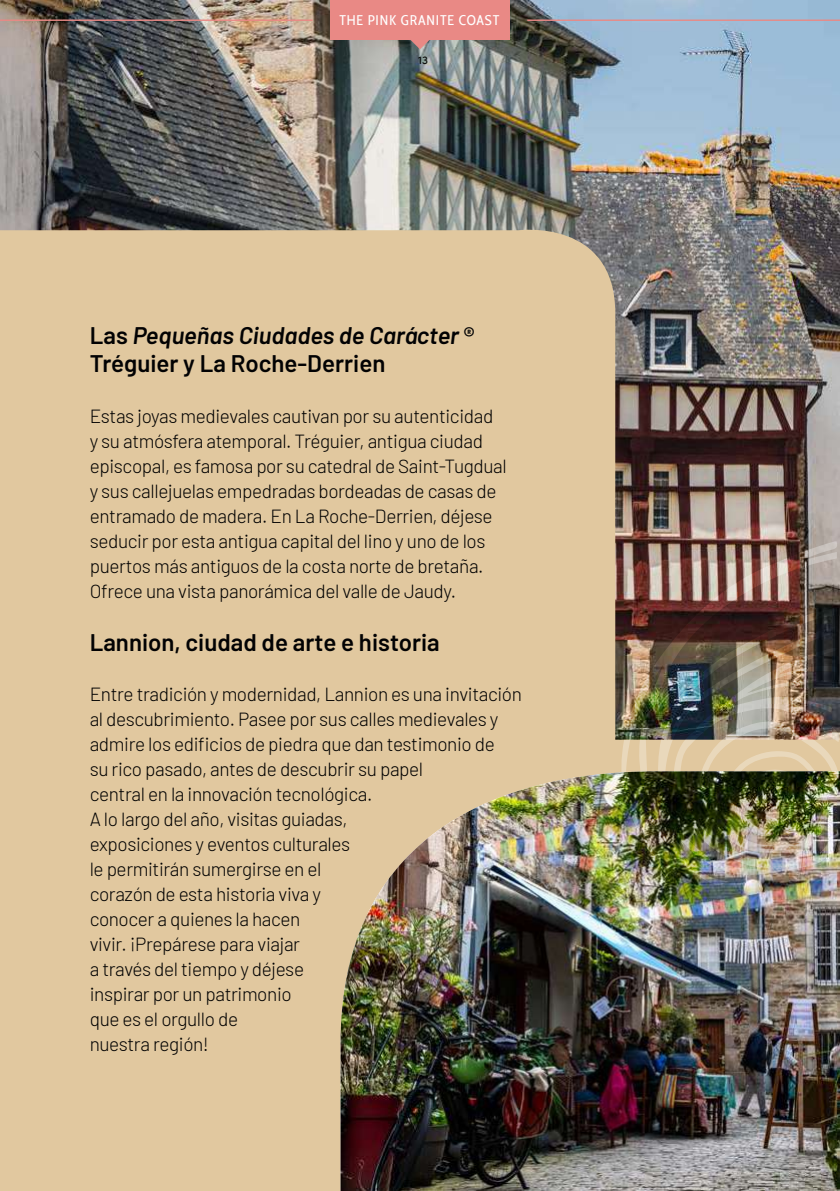
<style>
.page{position:relative;width:840px;height:1191px;background:#fff}
.page>*{position:absolute;margin:0;border:0;box-sizing:border-box;transform-origin:0 0}
.t1{font:600 24px/28px "Barlow";color:#020203}
.t2{font:300 19px/25px "Barlow";letter-spacing:-.02em;color:#000}
.t3{font:14px "Cabin Condensed";letter-spacing:.06em;color:#fff}
.t4{font:11.2px "Sofia Pro";color:#000}
.s1{font-style:italic}
</style>
<div class="page">
<div style="left:0;top:0;width:839px;height:1191px;background:#e1c89f"></div>
<img style="left:340px;top:772px;width:499px;height:419px">
<img style="left:0;top:0;width:839px;height:739px">
<img style="left:619px;top:541px;width:218px;height:345px">
<div style="left:330px;top:0;width:179px;height:39px;background:#e98985"></div>
<hr style="left:527px;top:20px;width:312px;height:1px;background:#e98985">
<hr style="left:0;top:20px;width:312px;height:1px;background:#e98985">
<svg style="left:408px;top:39px;width:23px;height:10px"></svg>
<p class="t3" style="left:339px;top:9px;width:161px">THE PINK GRANITE COAST</p>
<p class="t4" style="left:418px;top:52px;width:11px">13</p>
<p class="t1" style="left:90px;top:320px;width:386px">Las <span class="s1">Pequeñas Ciudades de Carácter</span> ®<br>Tréguier y La Roche-Derrien</p>
<p class="t2" style="left:90px;top:402px;width:418px">Estas joyas medievales cautivan por su autenticidad<br>y su atmósfera atemporal. Tréguier, antigua ciudad episcopal, es famosa por su catedral de Saint-Tugdual y sus callejuelas empedradas bordeadas de casas de entramado de madera. En La Roche-Derrien, déjese seducir por esta antigua capital del lino y uno de los puertos más antiguos de la costa norte de bretaña.<br>Ofrece una vista panorámica del valle de Jaudy.</p>
<p class="t1" style="left:90px;top:626px;width:351px">Lannion, ciudad de arte e historia</p>
<p class="t2" style="left:90px;top:680px;width:433px">Entre tradición y modernidad, Lannion es una invitación al descubrimiento. Pasee por sus calles medievales y admire los edificios de piedra que dan testimonio de<br>su rico pasado, antes de descubrir su papel<br>central en la innovación tecnológica.<br>A lo largo del año, visitas guiadas,<br>exposiciones y eventos culturales<br>le permitirán sumergirse en el<br>corazón de esta historia viva y<br>conocer a quienes la hacen<br>vivir. ¡Prepárese para viajar<br>a través del tiempo y déjese<br>inspirar por un patrimonio<br>que es el orgullo de<br>nuestra región!</p>
</div>
